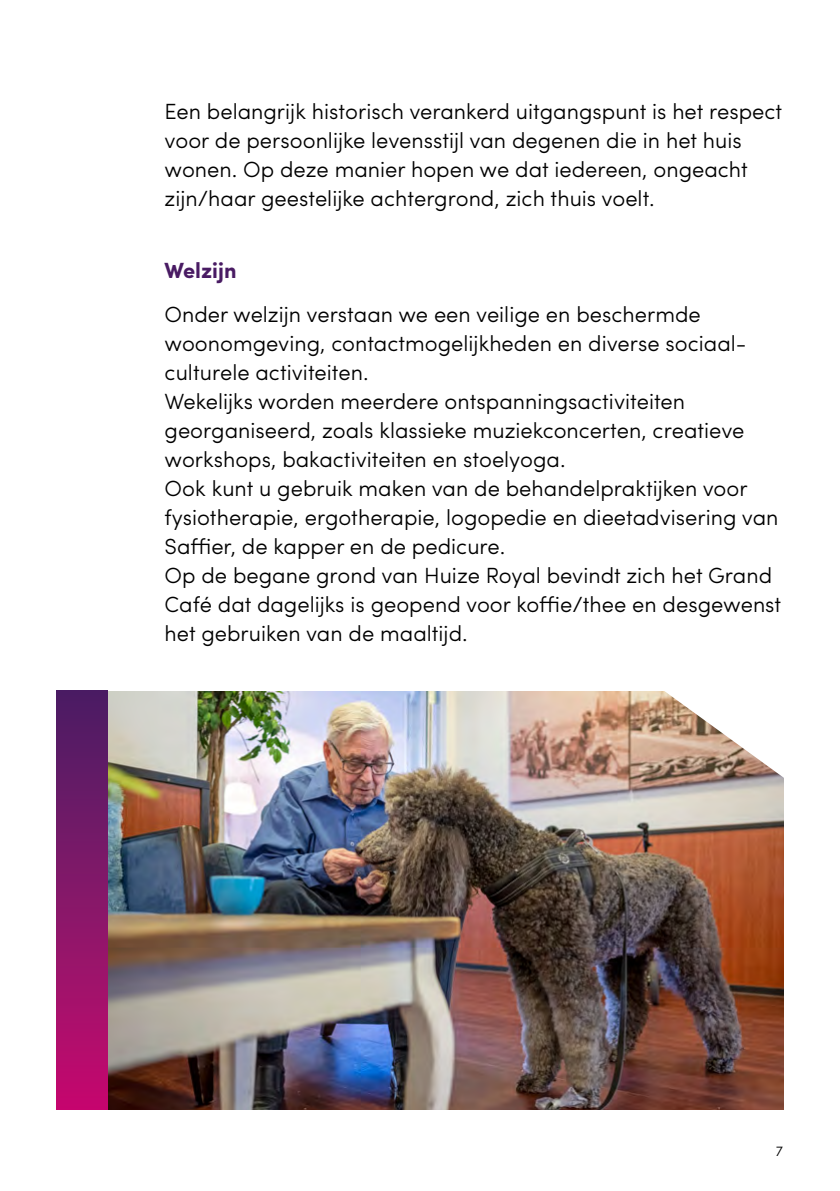
<style>
.page{position:relative;width:840px;height:1191px;background:#fff}
.page>*{position:absolute;margin:0;border:0;box-sizing:border-box;transform-origin:0 0}
.t1{font:300 22px/29px "Sofia Pro";color:#000}
.t2{font:700 22px "Sofia Pro";color:#491b63}
.t3{font:300 14px "Sofia Pro";color:#000}
</style>
<div class="page">
<svg style="left:56px;top:690px;width:1px;height:104px"></svg>
<img style="left:108px;top:691px;width:674px;height:419px">
<div style="left:57px;top:690px;width:51px;height:420px;background:linear-gradient(to bottom,#491f64,#c50b6e)"></div>
<svg style="left:646px;top:691px;width:138px;height:117px"></svg>
<p class="t1" style="left:164px;top:95px;width:619px">Een belangrijk historisch verankerd uitgangspunt is het respect voor de persoonlijke levensstijl van degenen die in het huis wonen. Op deze manier hopen we dat iedereen, ongeacht zijn/haar geestelijke achtergrond, zich thuis voelt.</p>
<p class="t2" style="left:164px;top:254px;width:73px">Welzijn</p>
<p class="t1" style="left:164px;top:298px;width:618px">Onder welzijn verstaan we een veilige en beschermde woonomgeving, contactmogelijkheden en diverse sociaal&shy;culturele activiteiten.<br>Wekelijks worden meerdere ontspanningsactiviteiten georganiseerd, zoals klassieke muziekconcerten, creatieve workshops, bakactiviteiten en stoelyoga.<br>Ook kunt u gebruik maken van de behandelpraktijken voor fysiotherapie, ergotherapie, logopedie en dieetadvisering van Saffier, de kapper en de pedicure.<br>Op de begane grond van Huize Royal bevindt zich het Grand Café dat dagelijks is geopend voor koffie/thee en desgewenst het gebruiken van de maaltijd.</p>
<p class="t3" style="left:775px;top:1141px;width:9px">7</p>
</div>
